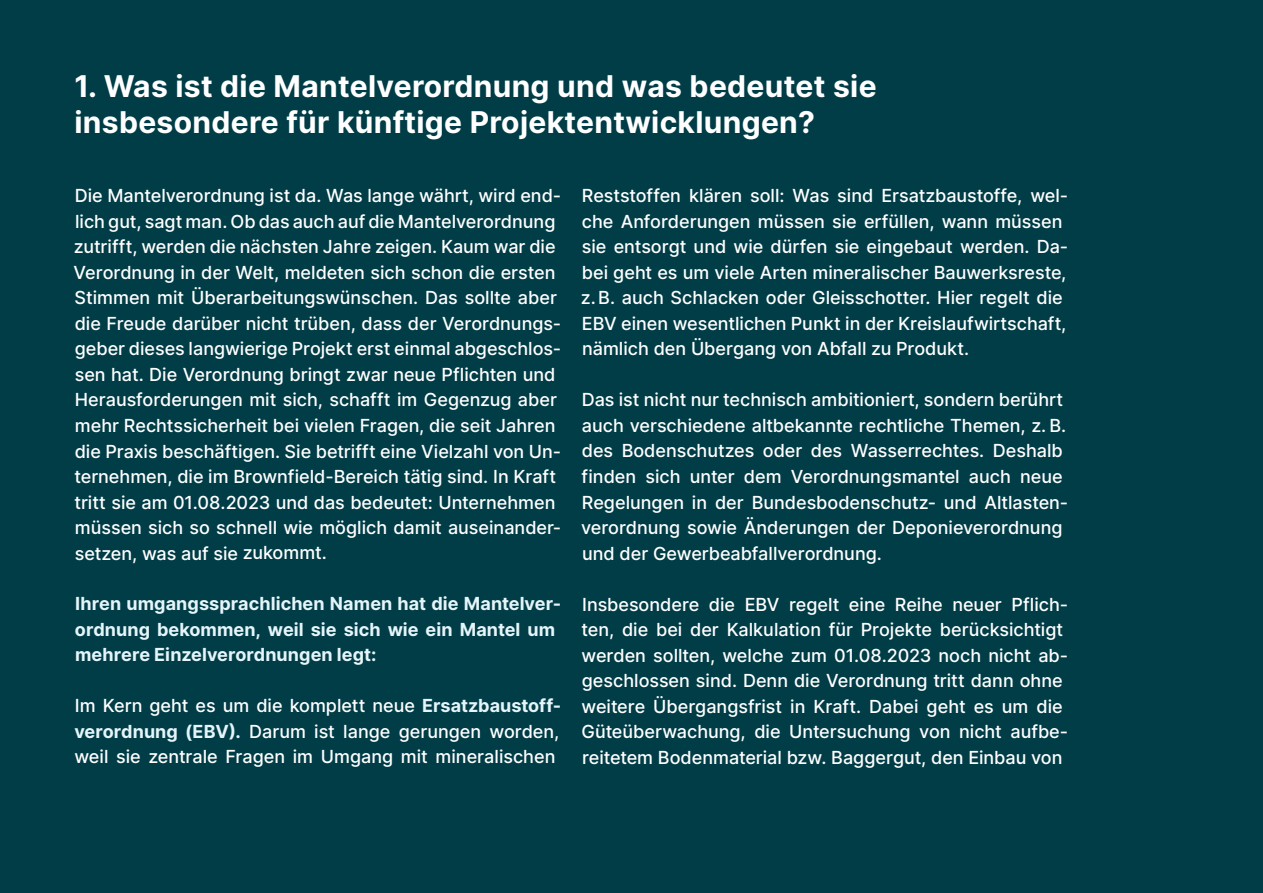
<style>
.page{position:relative;width:1263px;height:893px;background:#003d47}
.page>*{position:absolute;margin:0;border:0;box-sizing:border-box;transform-origin:0 0}
.t1{font:700 30px/36px "Inter";letter-spacing:.01em;color:#fff}
.t2{font:500 18px/25.5px "Inter";color:#fff}
.t3{font:700 18px/25.5px "Inter";letter-spacing:.005em;color:#e5f5f9}
.s1{font-weight:700;color:#e5f5f9}
</style>
<div class="page">
<h1 class="t1" style="left:74px;top:68px;width:804px">1. Was ist die Mantelverordnung und was bedeutet sie insbesondere für künftige Projektentwicklungen?</h1>
<p class="t2" style="left:74px;top:183px;width:489px">Die Mantelverordnung ist da. Was lange währt, wird end&shy;lich gut, sagt man. Ob das auch auf die Mantelverordnung zutrifft, werden die nächsten Jahre zeigen. Kaum war die Verordnung in der Welt, meldeten sich schon die ersten Stimmen mit Überarbeitungswünschen. Das sollte aber die Freude darüber nicht trüben, dass der Verordnungs&shy;geber dieses langwierige Projekt erst einmal abgeschlos&shy;sen hat. Die Verordnung bringt zwar neue Pflichten und Herausforderungen mit sich, schafft im Gegenzug aber mehr Rechtssicherheit bei vielen Fragen, die seit Jahren die Praxis beschäftigen. Sie betrifft eine Vielzahl von Un&shy;ternehmen, die im Brownfield-Bereich tätig sind. In Kraft tritt sie am 01.08.2023 und das bedeutet: Unternehmen müssen sich so schnell wie möglich damit auseinander&shy;setzen, was auf sie zukommt.</p>
<p class="t3" style="left:75px;top:591px;width:488px">Ihren umgangssprachlichen Namen hat die Mantelver&shy;ordnung bekommen, weil sie sich wie ein Mantel um mehrere Einzelverordnungen legt:</p>
<p class="t2" style="left:74px;top:693px;width:488px;text-align:justify">Im Kern geht es um die komplett neue <span class="s1">Ersatzbaustoff&shy;verordnung (EBV).</span> Darum ist lange gerungen worden, weil sie zentrale Fragen im Umgang mit mineralischen</p>
<p class="t2" style="left:581px;top:183px;width:489px">Reststoffen klären soll: Was sind Ersatzbaustoffe, wel&shy;che Anforderungen müssen sie erfüllen, wann müssen sie entsorgt und wie dürfen sie eingebaut werden. Da&shy;bei geht es um viele Arten mineralischer Bauwerksreste, z.B. auch Schlacken oder Gleisschotter. Hier regelt die EBV einen wesentlichen Punkt in der Kreislaufwirtschaft, nämlich den Übergang von Abfall zu Produkt.</p>
<p class="t2" style="left:581px;top:387px;width:489px">Das ist nicht nur technisch ambitioniert, sondern berührt auch verschiedene altbekannte rechtliche Themen, z. B. des Bodenschutzes oder des Wasserrechtes. Deshalb finden sich unter dem Verordnungsmantel auch neue Regelungen in der Bundesbodenschutz- und Altlasten&shy;verordnung sowie Änderungen der Deponieverordnung und der Gewerbeabfallverordnung.</p>
<p class="t2" style="left:581px;top:591px;width:488px">Insbesondere die EBV regelt eine Reihe neuer Pflich&shy;ten, die bei der Kalkulation für Projekte berücksichtigt werden sollten, welche zum 01.08.2023 noch nicht ab&shy;geschlossen sind. Denn die Verordnung tritt dann ohne weitere Übergangsfrist in Kraft. Dabei geht es um die Güteüberwachung, die Untersuchung von nicht aufbe&shy;reitetem Bodenmaterial bzw. Baggergut, den Einbau von</p>
</div>
